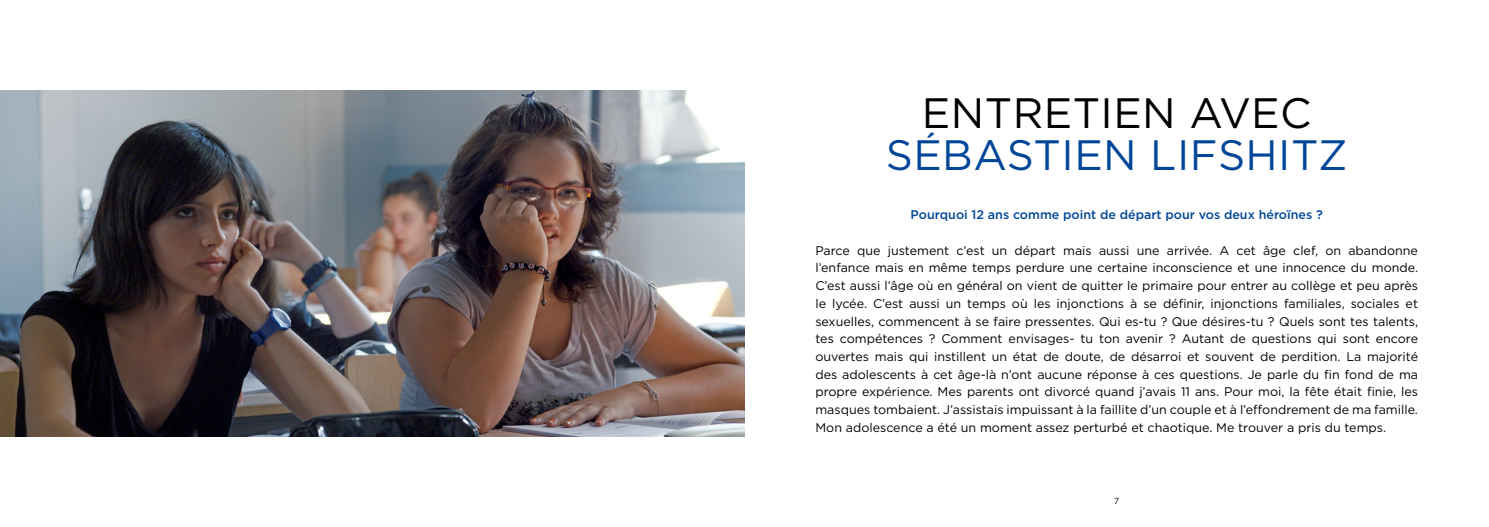
<style>
.page{position:relative;width:1489px;height:527px;background:#fff}
.page>*{position:absolute;margin:0;border:0;box-sizing:border-box;transform-origin:0 0}
.t1{font:42.38px "Gotham";letter-spacing:.01em;color:#004698}
.t2{font:42.38px "Gotham";letter-spacing:.01em;color:#000}
.t3{font:12.5px/17.6px "Gotham";color:#000;text-align:justify}
.t4{font:500 12.5px "Gotham";color:#004698}
.t5{font:8.75px "Gotham";color:#000;scale:.95 1}
</style>
<div class="page">
<img style="left:0;top:90px;width:744px;height:346px">
<h1 class="t2" style="left:921px;top:86px;width:391px">ENTRETIEN AVEC</h1>
<h1 class="t1" style="left:885px;top:127px;width:463px">SÉBASTIEN LIFSHITZ</h1>
<p class="t4" style="left:910px;top:206px;width:413px">Pourquoi 12 ans comme point de départ pour vos deux héroïnes ?</p>
<p class="t3" style="left:815px;top:241px;width:604px">Parce que justement c’est un départ mais aussi une arrivée. A cet âge clef, on abandonne l’enfance mais en même temps perdure une certaine inconscience et une innocence du monde.<br>C’est aussi l’âge où en général on vient de quitter le primaire pour entrer au collège et peu après le lycée. C’est aussi un temps où les injonctions à se définir, injonctions familiales, sociales et sexuelles, commencent à se faire pressentes. Qui es-tu ? Que désires-tu ? Quels sont tes talents, tes compétences ? Comment envisages- tu ton avenir ? Autant de questions qui sont encore ouvertes mais qui instillent un état de doute, de désarroi et souvent de perdition. La majorité des adolescents à cet âge-là n’ont aucune réponse à ces questions. Je parle du fin fond de ma propre expérience. Mes parents ont divorcé quand j’avais 11 ans. Pour moi, la fête était finie, les masques tombaient. J’assistais impuissant à la faillite d’un couple et à l’effondrement de ma famille.<br>Mon adolescence a été un moment assez perturbé et chaotique. Me trouver a pris du temps.</p>
<p class="t5" style="left:1114px;top:494px;width:7px">7</p>
</div>
